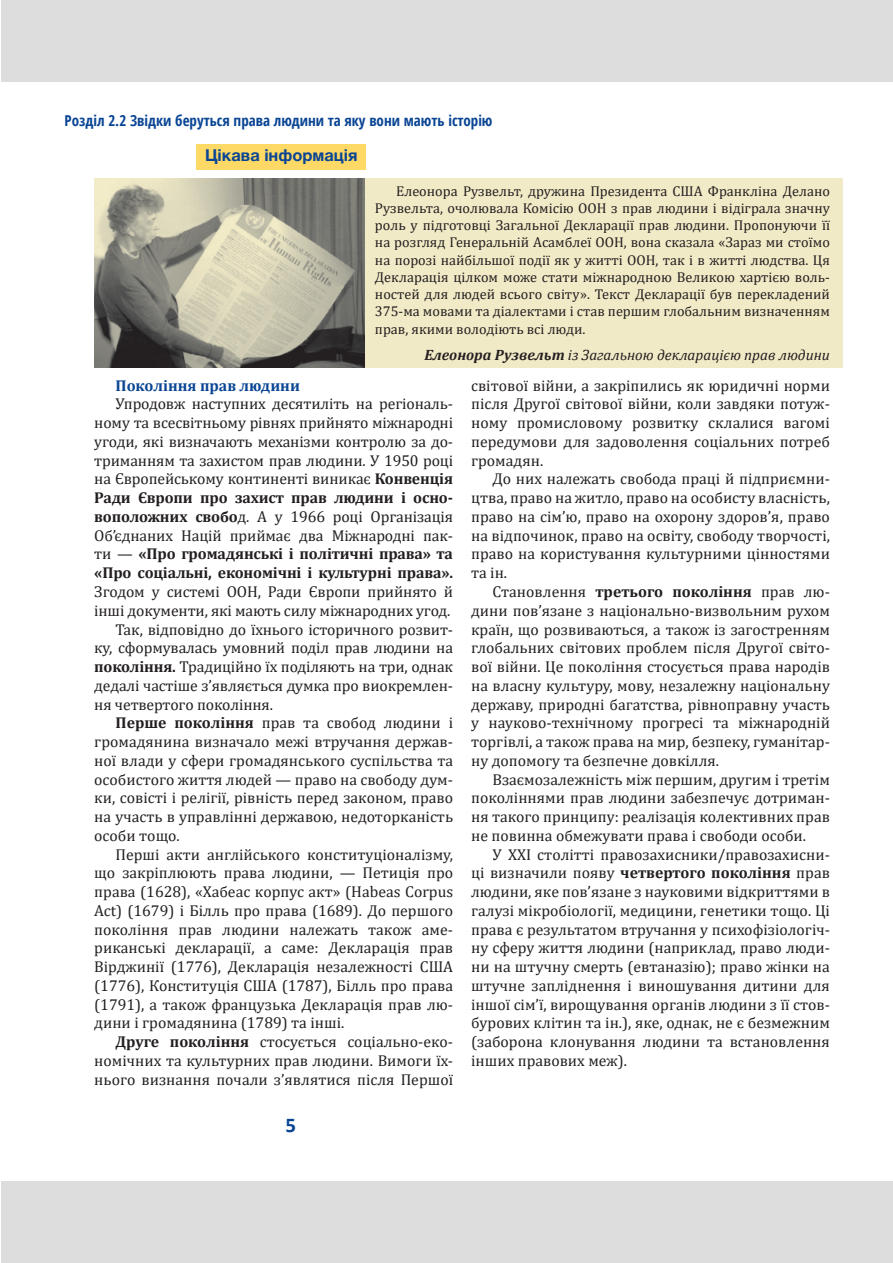
<style>
.page{position:relative;width:893px;height:1263px;background:#fff}
.page>*{position:absolute;margin:0;border:0;box-sizing:border-box;transform-origin:0 0}
.t1{font:700 21px "Calibri";color:#094594}
.ЦЫКАВА_ынфа{font:16.5px "Helvetica 7 Bold";color:#094594}
.Body_text{font:15.75px/18.8px "Cambria";color:#231f20;text-align:justify}
.ЗАГ_в_ТЕКСТІ{font:700 15.75px "Cambria";color:#094594}
.t2{font:700 condensed 15px "Open Sans";color:#094594}
.Підпис_до_фото{font:italic 15px "Cambria";color:#231f20}
.Body_text-2{font:14.25px/17.2px "Cambria";color:#231f20;text-align:justify}
.s1{font-weight:700}
</style>
<div class="page">
<div style="left:1px;top:0;width:892px;height:82px;background:#ddddde"></div>
<div style="left:1px;top:1181px;width:892px;height:81px;background:#ddddde"></div>
<div style="left:94px;top:178px;width:749px;height:190px;background:#f1eac6"></div>
<img style="left:94px;top:178px;width:271px;height:189px">
<div style="left:197px;top:144px;width:169px;height:25px;background:#fed965"></div>
<p class="t2" style="left:65px;top:110px;width:430px">Розділ 2.2 Звідки беруться права людини та яку вони мають історію</p>
<p class="ЦЫКАВА_ынфа" style="left:205px;top:146px;width:154px">Цікава інформація</p>
<p class="Body_text-2" style="left:375px;top:182px;width:456px;text-indent:21px">Елеонора Рузвельт, дружина Президента США Франкліна Делано Рузвельта, очолювала Комісію ООН з прав людини і відіграла значну роль у підготовці Загальної Декларації прав людини. Пропонуючи її на розгляд Генеральній Асамблеї ООН, вона сказала «Зараз ми стоїмо на порозі найбільшої події як у житті ООН, так і в житті людства. Ця Декларація цілком може стати міжнародною Великою хартією воль&shy;ностей для людей всього світу». Текст Декларації був перекладений 375-ма мовами та діалектами і став першим глобальним визначенням прав, якими володіють всі люди.</p>
<p class="Підпис_до_фото" style="left:424px;top:344px;width:407px"><span class="s1">Елеонора Рузвельт</span> із Загальною декларацією прав людини</p>
<p class="ЗАГ_в_ТЕКСТІ" style="left:116px;top:374px;width:186px">Покоління прав людини</p>
<p class="Body_text" style="left:94px;top:395px;width:360px;text-indent:21px">Упродовж наступних десятиліть на регіональ&shy;ному та всесвітньому рівнях прийнято міжнародні угоди, які визначають механізми контролю за до&shy;триманням та захистом прав людини. У 1950 році на Європейському континенті виникає <span class="s1">Конвенція Ради Європи про захист прав людини і осно&shy;воположних свобо</span>д. А у 1966 році Організація Об’єднаних Націй приймає два Міжнародні пак&shy;ти — <span class="s1">«Про громадянські і політичні права» та «Про соціальні, економічні і культурні права».<br></span>Згодом у системі ООН, Ради Європи прийнято й інші документи, які мають силу міжнародних угод.</p>
<p class="Body_text" style="left:94px;top:620px;width:360px;text-indent:21px">Так, відповідно до їхнього історичного розвит&shy;ку, сформувалась умовний поділ прав людини на <span class="s1">покоління.</span> Традиційно їх поділяють на три, однак дедалі частіше з’являється думка про виокремлен&shy;ня четвертого покоління.</p>
<p class="Body_text" style="left:94px;top:713px;width:360px;text-indent:21px"><span class="s1">Перше покоління</span> прав та свобод людини і громадянина визначало межі втручання держав&shy;ної влади у сфери громадянського суспільства та особистого життя людей — право на свободу дум&shy;ки, совісті і релігії, рівність перед законом, право на участь в управлінні державою, недоторканість особи тощо.</p>
<p class="Body_text" style="left:94px;top:845px;width:360px;text-indent:21px">Перші акти англійського конституціоналізму, що закріплюють права людини, — Петиція про права (1628), «Хабеас корпус акт» (Habeas Corpus Act) (1679) і Білль про права (1689). До першого покоління прав людини належать також аме&shy;риканські декларації, а саме: Декларація прав Вірджинії (1776), Декларація незалежності США (1776), Конституція США (1787), Білль про права (1791), а також французька Декларація прав лю&shy;дини і громадянина (1789) та інші.</p>
<p class="Body_text" style="left:94px;top:1032px;width:360px;text-indent:21px"><span class="s1">Друге покоління</span> стосується соціально-еко&shy;номічних та культурних прав людини. Вимоги їх&shy;нього визнання почали з’являтися після Першої</p>
<h1 class="t1" style="left:286px;top:1110px;width:12px">5</h1>
<p class="Body_text" style="left:471px;top:376px;width:360px">світової війни, а закріпились як юридичні норми після Другої світової війни, коли завдяки потуж&shy;ному промисловому розвитку склалися вагомі передумови для задоволення соціальних потреб громадян.</p>
<p class="Body_text" style="left:471px;top:470px;width:360px;text-indent:21px">До них належать свобода праці й підприємни&shy;цтва, право на житло, право на особисту власність, право на сім’ю, право на охорону здоров’я, право на відпочинок, право на освіту, свободу творчості, право на користування культурними цінностями та ін.</p>
<p class="Body_text" style="left:471px;top:582px;width:360px;text-indent:21px">Становлення <span class="s1">третього покоління</span> прав лю&shy;дини пов’язане з національно-визвольним рухом країн, що розвиваються, а також із загостренням глобальних світових проблем після Другої світо&shy;вої війни. Це покоління стосується права народів на власну культуру, мову, незалежну національну державу, природні багатства, рівноправну участь у науково-технічному прогресі та міжнародній торгівлі, а також права на мир, безпеку, гуманітар&shy;ну допомогу та безпечне довкілля.</p>
<p class="Body_text" style="left:471px;top:770px;width:360px;text-indent:21px">Взаємозалежність між першим, другим і третім поколіннями прав людини забезпечує дотриман&shy;ня такого принципу: реалізація колективних прав не повинна обмежувати права і свободи особи.</p>
<p class="Body_text" style="left:471px;top:845px;width:360px;text-indent:21px">У XXI столітті правозахисники/правозахисни&shy;ці визначили появу <span class="s1">четвертого покоління</span> прав людини, яке пов’язане з науковими відкриттями в галузі мікробіології, медицини, генетики тощо. Ці права є результатом втручання у психофізіологіч&shy;ну сферу життя людини (наприклад, право люди&shy;ни на штучну смерть (евтаназію); право жінки на штучне запліднення і виношування дитини для іншої сім’ї, вирощування органів людини з її стов&shy;бурових клітин та ін.), яке, однак, не є безмежним (заборона клонування людини та встановлення інших правових меж).</p>
</div>
